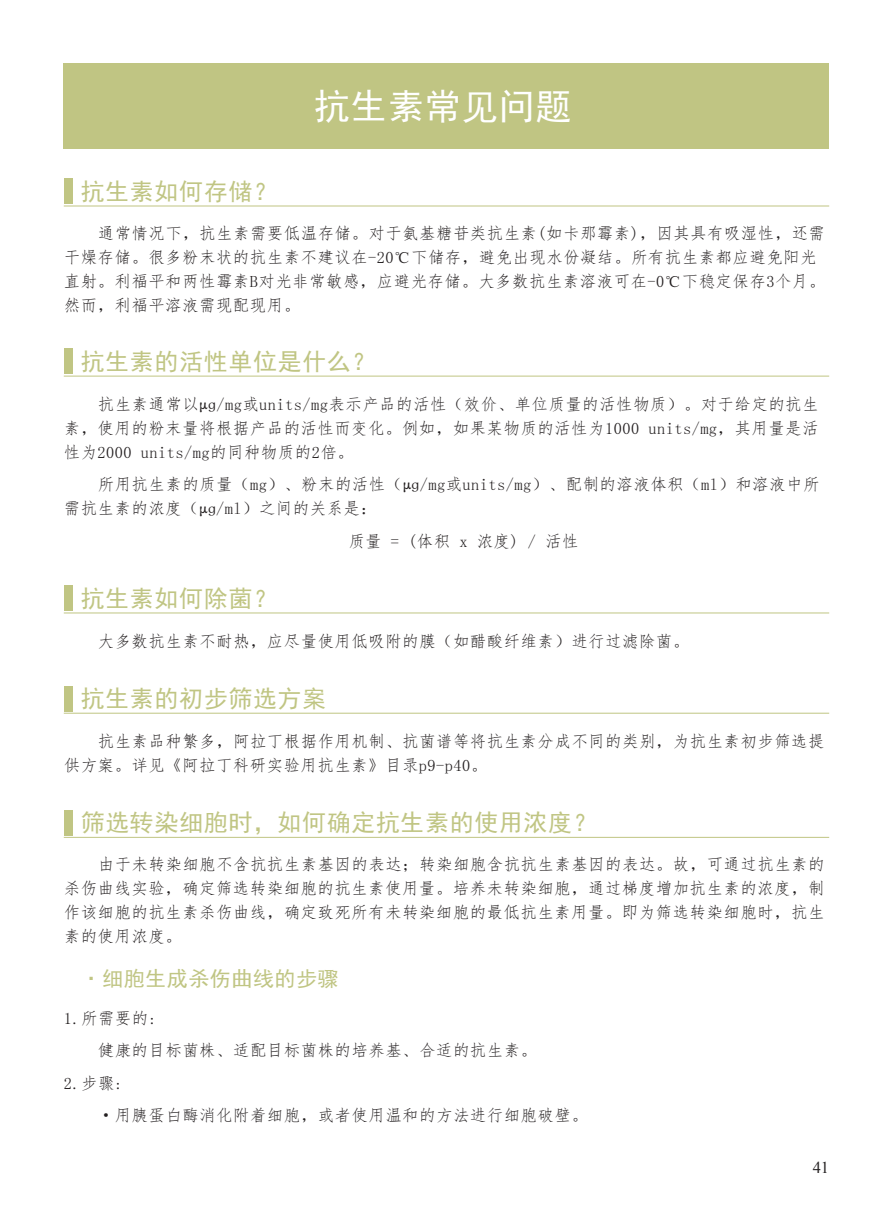
<style>
.page{position:relative;width:893px;height:1212px;background:#fff}
.page>*{position:absolute;margin:0;border:0;box-sizing:border-box;transform-origin:0 0}
.t1{font:36px "Sim Hei";letter-spacing:.025em;color:#fff}
.t2{font:24px "Sim Hei";letter-spacing:.025em;color:#c0c583}
.t3{font:21px "Sim Hei";letter-spacing:.025em;color:#c0c583}
.t4{font:16.5px/24px "Fang Song";letter-spacing:.025em;color:#231f20}
.t5{font:16.5px "Times New Roman";color:#231f20}
.s1{font-family:"ST Songti SC Regular"}
</style>
<div class="page">
<div style="left:64px;top:64px;width:765px;height:85px;background:#c0c583"></div>
<div style="left:64px;top:179px;width:8px;height:25px;background:#c0c583"></div>
<div style="left:64px;top:349px;width:8px;height:25px;background:#c0c583"></div>
<div style="left:64px;top:585px;width:8px;height:26px;background:#c0c583"></div>
<div style="left:64px;top:686px;width:8px;height:25px;background:#c0c583"></div>
<div style="left:64px;top:810px;width:8px;height:25px;background:#c0c583"></div>
<hr style="left:64px;top:206px;width:765px;height:1px;background:#c0c583">
<hr style="left:64px;top:376px;width:765px;height:1px;background:#c0c583">
<hr style="left:64px;top:613px;width:765px;height:1px;background:#c0c583">
<hr style="left:64px;top:713px;width:765px;height:1px;background:#c0c583">
<hr style="left:64px;top:837px;width:765px;height:1px;background:#c0c583">
<h2 class="t2" style="left:81px;top:179px;width:198px">抗生素如何存储？</h2>
<h1 class="t1" style="left:314px;top:88px;width:259px">抗生素常见问题</h1>
<p class="t4" style="left:64px;top:221px;width:763px;text-indent:34px">通常情况下，抗生素需要低温存储。对于氨基糖苷类抗生素(如卡那霉素)，因其具有吸湿性，还需干燥存储。很多粉末状的抗生素不建议在-20℃下储存，避免出现水份凝结。所有抗生素都应避免阳光直射。利福平和两性霉素B对光非常敏感，应避光存储。大多数抗生素溶液可在-0℃下稳定保存3个月。然而，利福平溶液需现配现用。</p>
<h2 class="t2" style="left:81px;top:349px;width:296px">抗生素的活性单位是什么？</h2>
<p class="t4" style="left:64px;top:392px;width:756px;text-align:justify;text-indent:34px">抗生素通常以<span class="s1">μg</span>/mg或units/mg表示产品的活性（效价、单位质量的活性物质）。对于给定的抗生素，使用的粉末量将根据产品的活性而变化。例如，如果某物质的活性为1000 units/mg，其用量是活性为2000 units/mg的同种物质的2倍。</p>
<p class="t4" style="left:64px;top:473px;width:757px;text-indent:34px">所用抗生素的质量（mg）、粉末的活性（<span class="s1">μg</span>/mg或units/mg）、配制的溶液体积（ml）和溶液中所需抗生素的浓度（<span class="s1">μg</span>/ml）之间的关系是：</p>
<p class="t4" style="left:348px;top:529px;width:232px">质量 = (体积 x 浓度) / 活性</p>
<h2 class="t2" style="left:81px;top:586px;width:198px">抗生素如何除菌？</h2>
<p class="t4" style="left:98px;top:629px;width:593px">大多数抗生素不耐热，应尽量使用低吸附的膜（如醋酸纤维素）进行过滤除菌。</p>
<h2 class="t2" style="left:81px;top:686px;width:247px">抗生素的初步筛选方案</h2>
<p class="t4" style="left:64px;top:729px;width:762px;text-indent:34px">抗生素品种繁多，阿拉丁根据作用机制、抗菌谱等将抗生素分成不同的类别，为抗生素初步筛选提供方案。详见《阿拉丁科研实验用抗生素》目录p9-p40。</p>
<h2 class="t2" style="left:81px;top:810px;width:517px">筛选转染细胞时，如何确定抗生素的使用浓度？</h2>
<p class="t4" style="left:64px;top:852px;width:762px;text-align:justify;text-indent:34px">由于未转染细胞不含抗抗生素基因的表达；转染细胞含抗抗生素基因的表达。故，可通过抗生素的杀伤曲线实验，确定筛选转染细胞的抗生素使用量。培养未转染细胞，通过梯度增加抗生素的浓度，制作该细胞的抗生素杀伤曲线，确定致死所有未转染细胞的最低抗生素用量。即为筛选转染细胞时，抗生素的使用浓度。</p>
<p class="t3" style="left:81px;top:968px;width:259px">·细胞生成杀伤曲线的步骤</p>
<p class="t4" style="left:64px;top:1006px;width:95px">1.所需要的:</p>
<p class="t4" style="left:98px;top:1039px;width:441px">健康的目标菌株、适配目标菌株的培养基、合适的抗生素。</p>
<p class="t4" style="left:64px;top:1071px;width:61px">2.步骤:</p>
<p class="t4" style="left:98px;top:1104px;width:492px">·用胰蛋白酶消化附着细胞，或者使用温和的方法进行细胞破壁。</p>
<p class="t5" style="left:813px;top:1156px;width:18px">41</p>
</div>
